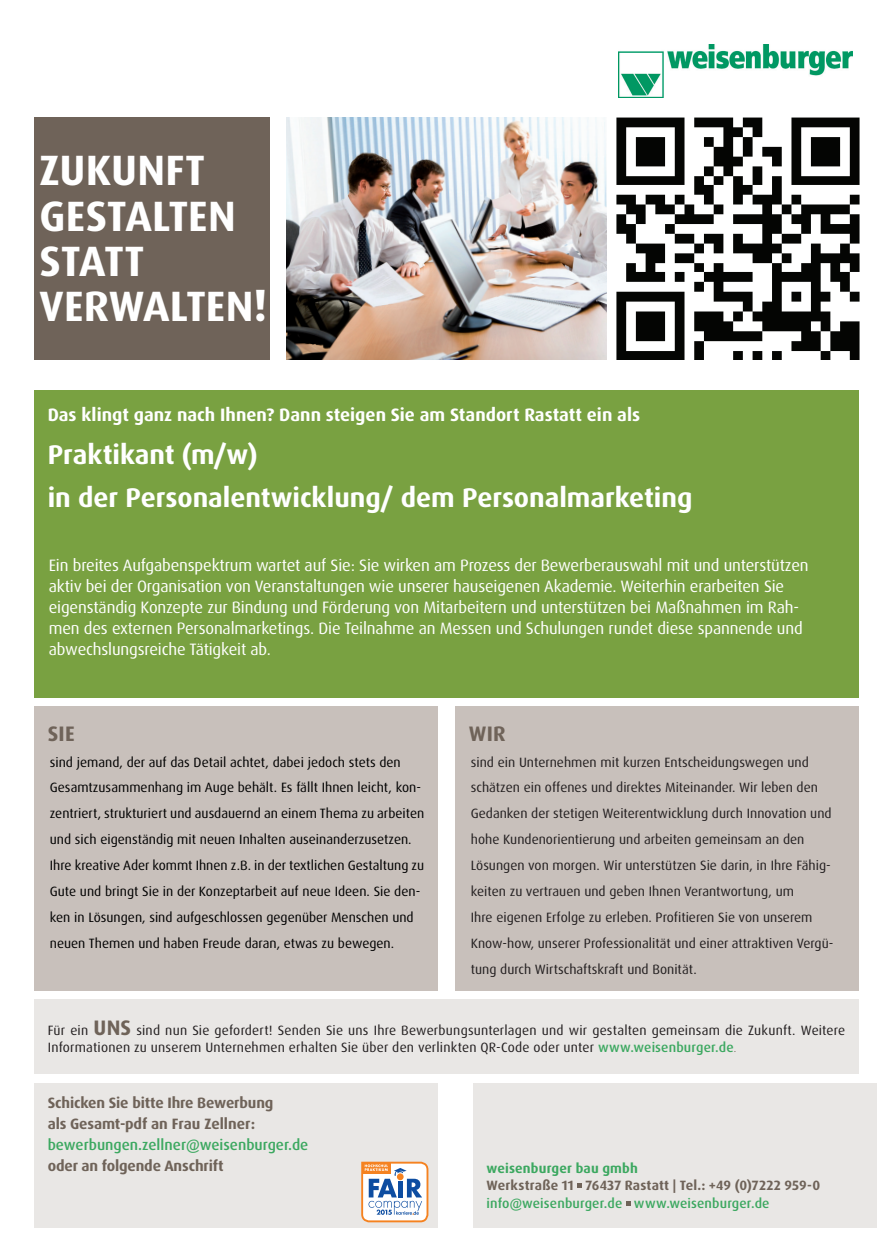
<style>
.page{position:relative;width:893px;height:1259px;background:#fff}
.page>*{position:absolute;margin:0;border:0;box-sizing:border-box;transform-origin:0 0}
.t1{font:700 42.45px/45.3px "Dax OT";letter-spacing:.005em;color:#fff}
.t2{font:700 27px/43.2px "Dax OT";color:#fff}
.t3{font:700 21px "Dax OT";letter-spacing:.01em;color:#6f6359}
.t4{font:700 18px "Dax OT";color:#fff}
.t5{font:16.5px/21px "Dax OT";letter-spacing:-.01em;color:#fff}
.t6{font:700 15px/21px "Dax OT";letter-spacing:-.01em;color:#6f6359}
.t7{font:500 15px "Dax OT";color:#3ca860}
.t8{font:13.5px/26px "Dax OT";color:#231f20}
.t9{font:13.5px/26px "Dax OT";color:#000}
.t10{font:700 13.5px "Dax OT";letter-spacing:.01em;color:#6f6359}
.t11{font:500 13.5px "Dax OT";letter-spacing:.01em;color:#3ca860}
.t12{font:700 13.5px "Dax OT";letter-spacing:.015em;color:#3ca860}
.s1{font-size:45.3px}
.s2{font-weight:700;font-size:21px;color:#6f6359}
.s3{font-weight:500;color:#3ca860}
.s4{font-weight:300;color:#6f6359}
</style>
<div class="page">
<img style="left:618px;top:45px;width:235px;height:52px">
<div style="left:34px;top:390px;width:825px;height:307px;background:#79a141"></div>
<div style="left:34px;top:706px;width:404px;height:285px;background:#c8c0bb"></div>
<div style="left:34px;top:999px;width:825px;height:75px;background:#e9e7e5"></div>
<img style="left:606px;top:117px;width:254px;height:243px">
<img style="left:287px;top:118px;width:319px;height:242px">
<div style="left:34px;top:118px;width:236px;height:242px;background:#6f6359"></div>
<div style="left:455px;top:706px;width:404px;height:285px;background:#c8c0bb"></div>
<div style="left:34px;top:1082px;width:404px;height:145px;background:#e9e7e5"></div>
<div style="left:473px;top:1083px;width:404px;height:144px;background:#e9e7e5"></div>
<svg style="left:577px;top:1183px;width:5px;height:5px"></svg>
<svg style="left:626px;top:1201px;width:4px;height:4px"></svg>
<svg style="left:361px;top:1161px;width:67px;height:61px;background:#ccc5c6"></svg>
<h1 class="t1" style="left:40px;top:148px;width:229px">ZUKUNFT<br>GESTALTEN<br>STATT<br>VERWALTEN<span class="s1">!</span></h1>
<h3 class="t4" style="left:48px;top:403px;width:594px">Das klingt ganz nach Ihnen? Dann steigen Sie am Standort Rastatt ein als</h3>
<h2 class="t2" style="left:48px;top:433px;width:646px">Praktikant (m/w)<br>in der Personalentwicklung/ dem Personalmarketing</h2>
<p class="t5" style="left:49px;top:555px;width:761px">Ein breites Aufgabenspektrum wartet auf Sie: Sie wirken am Prozess der Bewerberauswahl mit und unterstützen aktiv bei der Organisation von Veranstaltungen wie unserer hauseigenen Akademie. Weiterhin erarbeiten Sie eigenständig Konzepte zur Bindung und Förderung von Mitarbeitern und unterstützen bei Maßnahmen im Rah&shy;men des externen Personalmarketings. Die Teilnahme an Messen und Schulungen rundet diese spannende und abwechslungsreiche Tätigkeit ab.</p>
<h3 class="t3" style="left:48px;top:720px;width:28px">SIE</h3>
<p class="t9" style="left:50px;top:749px;width:376px">sind jemand, der auf das Detail achtet, dabei jedoch stets den Gesamtzusammenhang im Auge behält. Es fällt Ihnen leicht, kon&shy;zentriert, strukturiert und ausdauernd an einem Thema zu arbeiten und sich eigenständig mit neuen Inhalten auseinanderzusetzen.<br>Ihre kreative Ader kommt Ihnen z.B. in der textlichen Gestaltung zu Gute und bringt Sie in der Konzeptarbeit auf neue Ideen. Sie den&shy;ken in Lösungen, sind aufgeschlossen gegenüber Menschen und neuen Themen und haben Freude daran, etwas zu bewegen.</p>
<h3 class="t3" style="left:469px;top:720px;width:38px">WIR</h3>
<p class="t8" style="left:471px;top:749px;width:364px">sind ein Unternehmen mit kurzen Entscheidungswegen und schätzen ein offenes und direktes Miteinander. Wir leben den Gedanken der stetigen Weiterentwicklung durch Innovation und hohe Kundenorientierung und arbeiten gemeinsam an den Lösungen von morgen. Wir unterstützen Sie darin, in Ihre Fähig&shy;keiten zu vertrauen und geben Ihnen Verantwortung, um<br>Ihre eigenen Erfolge zu erleben. Profitieren Sie von unserem Know-how, unserer Professionalität und einer attraktiven Vergü&shy;tung durch Wirtschaftskraft und Bonität.</p>
<p class="t8" style="left:48px;top:1021px;width:799px;line-height:17.2px">Für ein <span class="s2">UNS</span> sind nun Sie gefordert! Senden Sie uns Ihre Bewerbungsunterlagen und wir gestalten gemeinsam die Zukunft. Weitere<br>Informationen zu unserem Unternehmen erhalten Sie über den verlinkten QR-Code oder unter <span class="s3">www.weisenburger.de</span><span class="s4">.</span></p>
<p class="t6" style="left:48px;top:1092px;width:227px">Schicken Sie bitte Ihre Bewerbung als Gesamt-pdf an Frau Zellner:</p>
<p class="t7" style="left:48px;top:1135px;width:262px">bewerbungen.zellner@weisenburger.de</p>
<p class="t6" style="left:48px;top:1155px;width:177px">oder an folgende Anschrift</p>
<p class="t12" style="left:487px;top:1159px;width:153px">weisenburger bau gmbh</p>
<p class="t10" style="left:487px;top:1177px;width:335px">Werkstraße 11 76437 Rastatt | Tel.: +49 (0)7222 959-0</p>
<p class="t11" style="left:487px;top:1194px;width:284px">info@weisenburger.de www.weisenburger.de</p>
</div>
